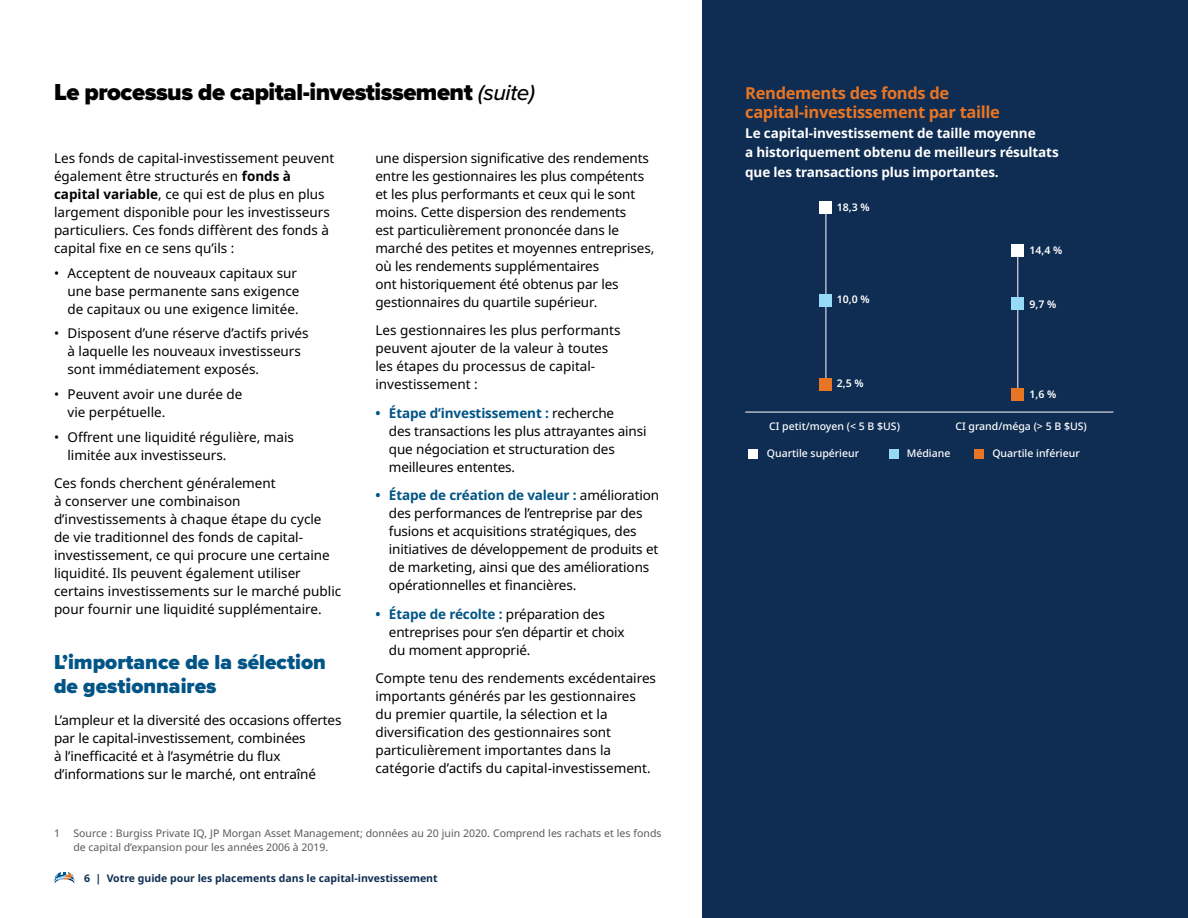
<style>
.page{position:relative;width:1188px;height:918px;background:#fff}
.page>*{position:absolute;margin:0;border:0;box-sizing:border-box;transform-origin:0 0}
.t1{font:900 24px "Proxima Nova";letter-spacing:-.02em;color:#000}
.H3-blue{font:900 21px/24px "Proxima Nova";color:#005486}
.graph_title_with_spa{font:700 16.5px/19.5px "Noto Sans";letter-spacing:-.02em;color:#e87524}
.Body{font:13.5px/18px "Noto Sans";color:#000}
.Paragraph_Style_1{font:700 13.5px/19.5px "Noto Sans";letter-spacing:-.01em;color:#fff}
.Disclaimer{font:10.5px/13.5px "Noto Sans";color:#58595b}
.t2{font:500 10.5px "Noto Sans";color:#fff}
.t3{font:700 10.5px "Noto Sans";color:#0f2d52}
.t4{font:600 10.5px "Noto Sans";color:#fff}
.s1{font-weight:500;font-style:italic;font-size:22.5px}
.s2{font-weight:700}
.s3{font-weight:700;color:#005486}
</style>
<div class="page">
<div style="left:702px;top:0;width:486px;height:918px;background:#0f2d52"></div>
<svg style="left:54px;top:872px;width:21px;height:12px"></svg>
<hr style="left:826px;top:207px;width:1px;height:178px;background:#fff">
<hr style="left:1017px;top:249px;width:1px;height:147px;background:#fff">
<hr style="left:745px;top:412px;width:368px;height:1px;background:#fff">
<div style="left:820px;top:201px;width:12px;height:12px;background:#fff"></div>
<div style="left:820px;top:294px;width:12px;height:12px;background:#97daf8"></div>
<div style="left:820px;top:378px;width:12px;height:12px;background:#e87524"></div>
<div style="left:1011px;top:245px;width:13px;height:12px;background:#fff"></div>
<div style="left:1011px;top:297px;width:13px;height:13px;background:#97daf8"></div>
<div style="left:1011px;top:388px;width:13px;height:12px;background:#e87524"></div>
<div style="left:748px;top:449px;width:10px;height:10px;background:#fff"></div>
<div style="left:889px;top:449px;width:10px;height:10px;background:#97daf8"></div>
<div style="left:974px;top:449px;width:10px;height:10px;background:#e87524"></div>
<h2 class="t1" style="left:54px;top:74px;width:482px">Le processus de capital-investissement <span class="s1">(suite)</span></h2>
<p class="Body" style="left:54px;top:149px;width:282px">Les fonds de capital-investissement peuvent également être structurés en <span class="s2">fonds à capital variable</span>, ce qui est de plus en plus largement disponible pour les investisseurs particuliers. Ces fonds diffèrent des fonds à capital fixe en ce sens qu’ils :</p>
<p class="Body" style="left:68px;top:264px;width:233px;text-indent:-14px">• Acceptent de nouveaux capitaux sur une base permanente sans exigence de capitaux ou une exigence limitée.</p>
<p class="Body" style="left:68px;top:325px;width:243px;text-indent:-14px">• Disposent d’une réserve d’actifs privés à laquelle les nouveaux investisseurs sont immédiatement exposés.</p>
<p class="Body" style="left:68px;top:386px;width:176px;text-indent:-14px">• Peuvent avoir une durée de vie perpétuelle.</p>
<p class="Body" style="left:68px;top:428px;width:228px;text-indent:-14px">• Offrent une liquidité régulière, mais limitée aux investisseurs.</p>
<p class="Body" style="left:54px;top:475px;width:289px">Ces fonds cherchent généralement<br>à conserver une combinaison d’investissements à chaque étape du cycle<br>de vie traditionnel des fonds de capital&shy;investissement, ce qui procure une certaine liquidité. Ils peuvent également utiliser certains investissements sur le marché public pour fournir une liquidité supplémentaire.</p>
<h3 class="H3-blue" style="left:54px;top:650px;width:273px">L’importance de la sélection de gestionnaires</h3>
<p class="Body" style="left:54px;top:711px;width:289px">L’ampleur et la diversité des occasions offertes par le capital-investissement, combinées<br>à l’inefficacité et à l’asymétrie du flux d’informations sur le marché, ont entraîné</p>
<p class="Body" style="left:375px;top:149px;width:280px">une dispersion significative des rendements entre les gestionnaires les plus compétents et les plus performants et ceux qui le sont moins. Cette dispersion des rendements<br>est particulièrement prononcée dans le marché des petites et moyennes entreprises, où les rendements supplémentaires<br>ont historiquement été obtenus par les gestionnaires du quartile supérieur.</p>
<p class="Body" style="left:375px;top:322px;width:247px">Les gestionnaires les plus performants peuvent ajouter de la valeur à toutes les étapes du processus de capital&shy;investissement :</p>
<p class="Body" style="left:389px;top:404px;width:259px;text-indent:-14px"><span class="s3">• Étape d’investissement :</span> recherche<br>des transactions les plus attrayantes ainsi que négociation et structuration des meilleures ententes.</p>
<p class="Body" style="left:389px;top:487px;width:272px;text-indent:-14px"><span class="s3">• Étape de création de valeur :</span> amélioration des performances de l’entreprise par des fusions et acquisitions stratégiques, des initiatives de développement de produits et de marketing, ainsi que des améliorations opérationnelles et financières.</p>
<p class="Body" style="left:389px;top:605px;width:237px;text-indent:-14px"><span class="s3">• Étape de récolte :</span> préparation des entreprises pour s’en départir et choix du moment approprié.</p>
<p class="Body" style="left:375px;top:670px;width:282px">Compte tenu des rendements excédentaires importants générés par les gestionnaires<br>du premier quartile, la sélection et la diversification des gestionnaires sont particulièrement importantes dans la catégorie d’actifs du capital-investissement.</p>
<p class="Disclaimer" style="left:54px;top:827px;width:8px">1</p>
<p class="Disclaimer" style="left:73px;top:827px;width:590px">Source : Burgiss Private IQ, JP Morgan Asset Management; données au 20 juin 2020. Comprend les rachats et les fonds de capital d’expansion pour les années 2006 à 2019.</p>
<p class="t3" style="left:84px;top:871px;width:355px">6 | Votre guide pour les placements dans le capital-investissement</p>
<p class="graph_title_with_spa" style="left:745px;top:83px;width:256px">Rendements des fonds de capital-investissement par taille</p>
<p class="Paragraph_Style_1" style="left:745px;top:123px;width:315px">Le capital-investissement de taille moyenne<br>a historiquement obtenu de meilleurs résultats que les transactions plus importantes.</p>
<p class="t4" style="left:837px;top:199px;width:34px">18,3 %</p>
<p class="t4" style="left:837px;top:292px;width:34px">10,0 %</p>
<p class="t4" style="left:837px;top:375px;width:28px">2,5 %</p>
<p class="t4" style="left:1030px;top:243px;width:34px">14,4 %</p>
<p class="t4" style="left:1030px;top:297px;width:28px">9,7 %</p>
<p class="t4" style="left:1030px;top:386px;width:28px">1,6 %</p>
<p class="t2" style="left:955px;top:418px;width:133px">CI grand/méga (&gt; 5 B $US)</p>
<p class="t2" style="left:769px;top:418px;width:132px">CI petit/moyen (&lt; 5 B $US)</p>
<p class="t2" style="left:767px;top:446px;width:94px">Quartile supérieur</p>
<p class="t2" style="left:907px;top:446px;width:45px">Médiane</p>
<p class="t2" style="left:992px;top:446px;width:89px">Quartile inférieur</p>
</div>
